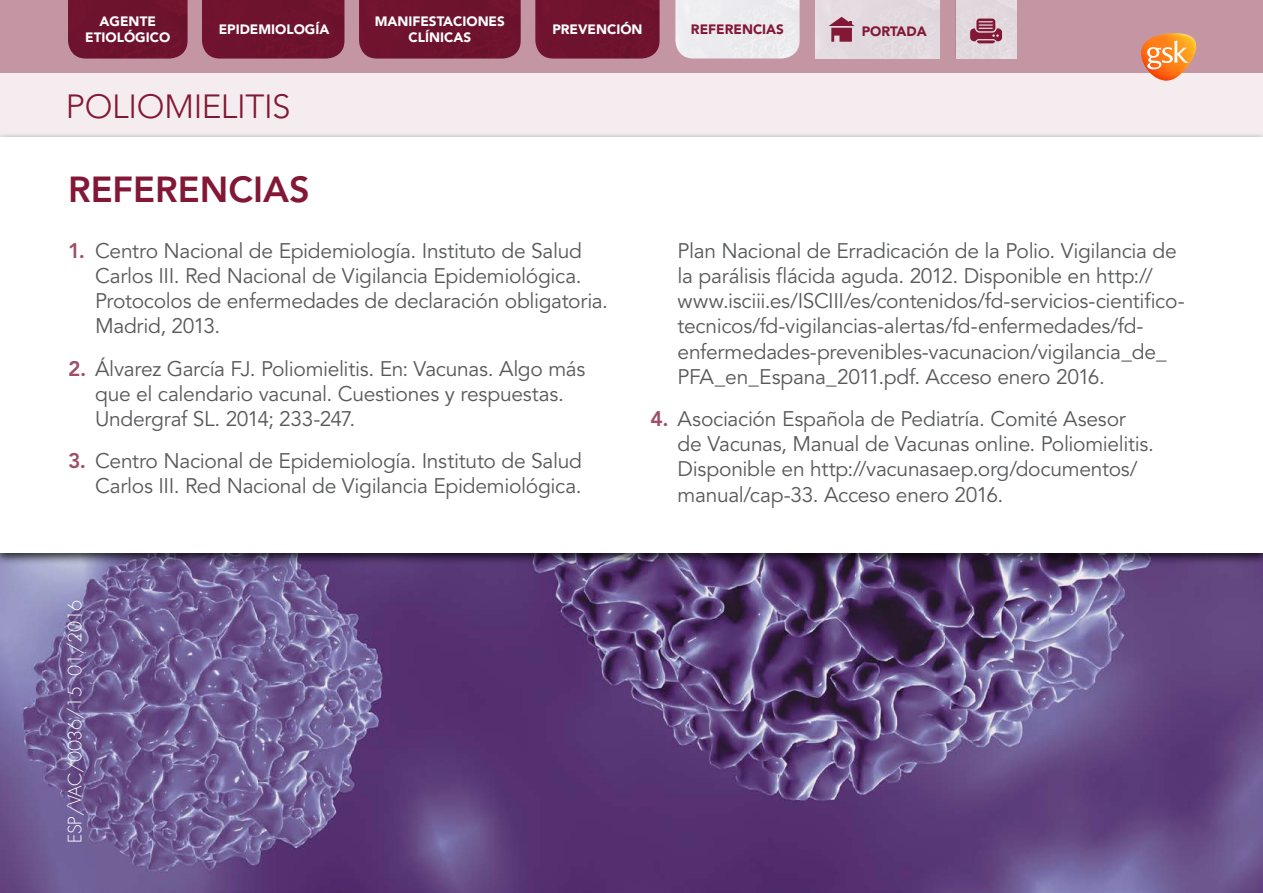
<style>
.page{position:relative;width:1263px;height:893px;background:#f4ecee}
.page>*{position:absolute;margin:0;border:0;box-sizing:border-box;transform-origin:0 0}
.t1{font:800 36px "Avenir LT Std";color:#821736}
.t2{font:300 33.3px "Avenir LT Std";letter-spacing:-.01em;color:#821736}
.t3{font:21px/25.2px "Avenir LT Std";letter-spacing:-.015em;color:#58595b}
.t4{font:300 18px "Futura Std";letter-spacing:-.02em;color:#fff}
.t5{font:900 13.5px/15.8px "Avenir LT Std";color:#fff}
.t6{font:900 13.5px "Avenir LT Std";color:#821736}
.s1{font-weight:800;color:#9e4f66}
</style>
<div class="page">
<img style="left:0;top:565px;width:1263px;height:327px">
<div style="left:0;top:0;width:1263px;height:72px;background:#c496a3"></div>
<svg style="left:1141px;top:33px;width:56px;height:48px"></svg>
<div style="left:816px;top:0;width:124px;height:59px;background:#e2d9df"></div>
<div style="left:956px;top:0;width:60px;height:59px;background:#e1d9de"></div>
<div style="left:535px;top:0;width:124px;height:59px;background:#6f132f"></div>
<div style="left:359px;top:0;width:162px;height:59px;background:#6f132f"></div>
<div style="left:202px;top:0;width:142px;height:59px;background:#6e132f"></div>
<div style="left:68px;top:0;width:120px;height:59px;background:#6e132f"></div>
<svg style="left:829px;top:17px;width:26px;height:25px"></svg>
<svg style="left:970px;top:19px;width:32px;height:24px"></svg>
<div style="left:675px;top:0;width:124px;height:59px;background:#ecebef"></div>
<div style="left:0;top:133px;width:1263px;height:432px;background:#000;opacity:.75"></div>
<div style="left:0;top:137px;width:1263px;height:416px;background:#fff"></div>
<p class="t5" style="left:85px;top:14px;width:70px;text-indent:14px">AGENTE<br>ETIOLÓ</p>
<p class="t5" style="left:135px;top:30px;width:20px">GICO</p>
<p class="t5" style="left:375px;top:14px;width:22px">MANIFES</p>
<p class="t5" style="left:409px;top:14px;width:45px;text-indent:28px">TACIONES<br>CLÍNICAS</p>
<p class="t5" style="left:219px;top:22px;width:18px">EPIDEMIOLO</p>
<p class="t5" style="left:305px;top:22px;width:26px">GÍA</p>
<p class="t5" style="left:552px;top:22px;width:19px">PREVENCIÓN</p>
<p class="t6" style="left:691px;top:21px;width:95px">REFERENCIAS</p>
<p class="t6" style="left:862px;top:24px;width:46px">PORTADA</p>
<p class="t2" style="left:66px;top:87px;width:226px">POLIOMIELITIS</p>
<p class="t1" style="left:68px;top:168px;width:23px">REFERENCI</p>
<p class="t1" style="left:263px;top:168px;width:45px">AS</p>
<p class="t3" style="left:95px;top:238px;width:515px;text-indent:-27px"><span class="s1">1.</span> Centro Nacional de Epidemiología. Instituto de Salud Carlos III. Red Nacional de Vigilancia Epidemiológica.<br>Protocolos de enfermedades de declaración obligatoria.<br>Madrid, 2013.</p>
<p class="t3" style="left:95px;top:356px;width:492px;text-indent:-27px"><span class="s1">2.</span> Álvarez García FJ. Poliomielitis. En: Vacunas. Algo más que el calendario vacunal. Cuestiones y respuestas.<br>Undergraf SL. 2014; 233-247.</p>
<p class="t3" style="left:68px;top:449px;width:515px;text-align:right"><span class="s1">3.</span> Centro Nacional de Epidemiología. Instituto de Salud<br>Carlos III. Red Nacional de Vigilancia Epidemiológica.</p>
<p class="t4" style="left:64px;top:843px;width:245px;rotate:-90deg">ESP/VAC/0036/15 01/2016</p>
<p class="t3" style="left:678px;top:238px;width:508px">Plan Nacional de Erradicación de la Polio. Vigilancia de la parálisis flácida aguda. 2012. Disponible en http:// www.isciii.es/ISCIII/es/contenidos/fd-servicios-cientifico&shy;tecnicos/fd-vigilancias-alertas/fd-enfermedades/fd&shy;enfermedades-prevenibles-vacunacion/vigilancia_de_ PFA_en_Espana_2011.pdf. Acceso enero 2016.</p>
<p class="t3" style="left:678px;top:407px;width:478px;text-indent:-27px"><span class="s1">4.</span> Asociación Española de Pediatría. Comité Asesor de Vacunas, Manual de Vacunas online. Poliomielitis.<br>Disponible en http://vacunasaep.org/documentos/ manual/cap-33. Acceso enero 2016.</p>
</div>
